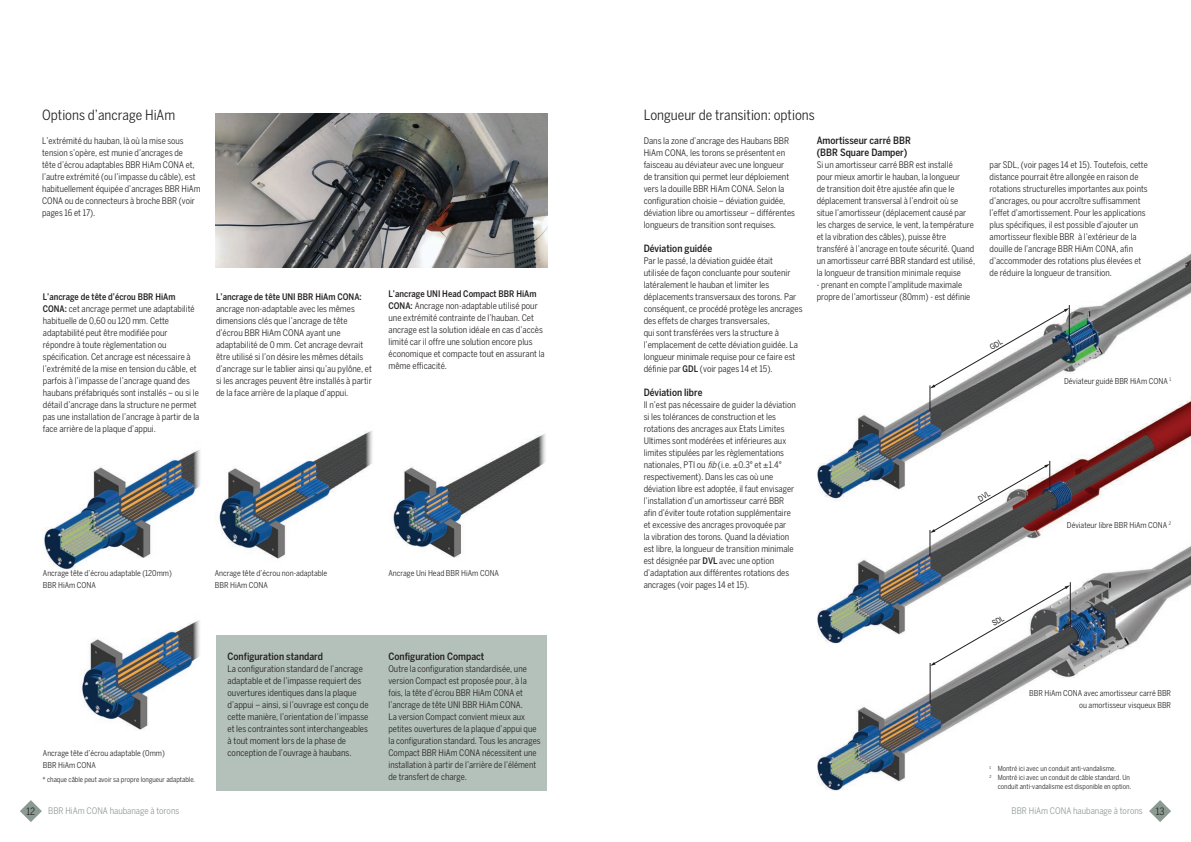
<style>
.page{position:relative;width:1191px;height:842px;background:#fff}
.page>*{position:absolute;margin:0;border:0;box-sizing:border-box;transform-origin:0 0}
.t1{font:condensed 14px "Benton Sans";color:#231f20}
.t2{font:500 condensed 10px/12px "Benton Sans";color:#231f20}
.t3{font:condensed 10px "Benton Sans";color:#231f20}
.t4{font:condensed 9px/12px "Benton Sans";color:#231f20}
.t5{font:500 condensed 9px "Benton Sans";color:#231f20}
.t6{font:condensed 9px "Benton Sans";color:#8b9b92}
.t7{font:condensed 8px/12px "Benton Sans";color:#231f20}
.t8{font:condensed 7px "Benton Sans";color:#231f20}
.s1{font-weight:500}
.s2{font-style:italic}
.s3{font-family:"Helvetica Neue LT Com"}
</style>
<div class="page">
<img style="left:1068px;top:253px;width:123px;height:108px">
<hr style="left:1069px;top:305px;width:1px;height:38px;background:#211d1e">
<img style="left:817px;top:361px;width:374px;height:165px">
<hr style="left:1049px;top:461px;width:1px;height:30px;background:#211d1e">
<img style="left:817px;top:544px;width:374px;height:247px">
<hr style="left:1070px;top:582px;width:1px;height:45px;background:#211d1e">
<hr style="left:930px;top:663px;width:1px;height:40px;background:#211d1e">
<img style="left:82px;top:620px;width:118px;height:110px">
<img style="left:44px;top:450px;width:156px;height:120px">
<img style="left:219px;top:431px;width:153px;height:128px">
<img style="left:393px;top:434px;width:153px;height:124px">
<img style="left:215px;top:113px;width:332px;height:154px">
<div style="left:216px;top:635px;width:331px;height:156px;background:#b4c0ba"></div>
<svg style="left:20px;top:800px;width:22px;height:22px"></svg>
<svg style="left:1149px;top:800px;width:22px;height:22px"></svg>
<svg style="left:929px;top:308px;width:140px;height:103px"></svg>
<svg style="left:929px;top:464px;width:120px;height:92px"></svg>
<svg style="left:930px;top:585px;width:140px;height:81px"></svg>
<h1 class="t1" style="left:42px;top:107px;width:135px">Options d’ancrage HiAm</h1>
<h1 class="t1" style="left:643px;top:107px;width:173px">Longueur de transition: options</h1>
<p class="t2" style="left:816px;top:134px;width:96px">Amortisseur carré BBR (BBR Square Damper)</p>
<p class="t4" style="left:816px;top:159px;width:160px">Si un amortisseur carré BBR est installé<br>pour mieux amortir le hauban, la longueur<br>de transition doit être ajustée afin que le déplacement transversal à l’endroit où se situe l’amortisseur (déplacement causé par les charges de service, le vent, la température et la vibration des câbles), puisse être transféré à l’ancrage en toute sécurité. Quand un amortisseur carré BBR standard est utilisé, la longueur de transition minimale requise</p>
<p class="t4" style="left:816px;top:279px;width:147px">- prenant en compte l’amplitude maximale</p>
<p class="t4" style="left:42px;top:135px;width:160px">L’extrémité du hauban, là où la mise sous tension s’opère, est munie d’ancrages de<br>tête d’écrou adaptables BBR HiAm CONA et, l’autre extrémité (ou l’impasse du câble), est habituellement équipée d’ancrages BBR HiAm CONA ou de connecteurs à broche BBR (voir pages 16 et 17).</p>
<p class="t4" style="left:643px;top:135px;width:153px">Dans la zone d’ancrage des Haubans BBR HiAm CONA, les torons se présentent en faisceau au déviateur avec une longueur de transition qui permet leur déploiement vers la douille BBR HiAm CONA. Selon la configuration choisie – déviation guidée, déviation libre ou amortisseur – différentes longueurs de transition sont requises.</p>
<p class="t2" style="left:643px;top:242px;width:70px">Déviation guidée</p>
<p class="t4" style="left:643px;top:255px;width:160px">Par le passé, la déviation guidée était<br>utilisée de façon concluante pour soutenir latéralement le hauban et limiter les déplacements transversaux des torons. Par conséquent, ce procédé protège les ancrages des effets de charges transversales,<br>qui sont transférées vers la structure à l’emplacement de cette déviation guidée. La longueur minimale requise pour ce faire est définie par <span class="s1">GDL</span> (voir pages 14 et 15).</p>
<p class="t2" style="left:643px;top:386px;width:60px">Déviation libre</p>
<p class="t4" style="left:643px;top:399px;width:154px">Il n’est pas nécessaire de guider la déviation si les tolérances de construction et les rotations des ancrages aux Etats Limites Ultimes sont modérées et inférieures aux limites stipulées par les règlementations nationales, PTI ou <span class="s2">fib</span>(i.e. <span class="s3">±</span>0.3° et <span class="s3">±</span>1.4° respectivement). Dans les cas où une déviation libre est adoptée, il faut envisager l’installation d’un amortisseur carré BBR afin d’éviter toute rotation supplémentaire et excessive des ancrages provoquée par<br>la vibration des torons. Quand la déviation est libre, la longueur de transition minimale est désignée par <span class="s1">DVL</span> avec une option d’adaptation aux différentes rotations des ancrages (voir pages 14 et 15).</p>
<p class="t4" style="left:388px;top:288px;width:158px"><span class="s1">L’ancrage UNI Head Compact BBR HiAm CONA:</span> Ancrage non-adaptable utilisé pour une extrémité contrainte de l’hauban. Cet ancrage est la solution idéale en cas d’accès limité car il offre une solution encore plus économique et compacte tout en assurant la même efficacité.</p>
<p class="t5" style="left:43px;top:291px;width:134px">L’ancrage de tête d’écrou BBR HiAm</p>
<p class="t4" style="left:816px;top:291px;width:155px">propre de l’amortisseur (80mm) - est définie</p>
<p class="t4" style="left:43px;top:303px;width:158px"><span class="s1">CONA:</span> cet ancrage permet une adaptabilité habituelle de 0,60 ou 120 mm. Cette adaptabilité peut être modifiée pour répondre à toute règlementation ou spécification. Cet ancrage est nécessaire à l’extrémité de la mise en tension du câble, et parfois à l’impasse de l’ancrage quand des haubans préfabriqués sont installés – ou si le détail d’ancrage dans la structure ne permet pas une installation de l’ancrage à partir de la face arrière de la plaque d’appui.</p>
<p class="t5" style="left:216px;top:291px;width:147px">L’ancrage de tête UNI BBR HiAm CONA:</p>
<p class="t4" style="left:216px;top:303px;width:157px">ancrage non-adaptable avec les mêmes dimensions clés que l’ancrage de tête d’écrou BBR HiAm CONA ayant une adaptabilité de 0 mm. Cet ancrage devrait être utilisé si l’on désire les mêmes détails d’ancrage sur le tablier ainsi qu’au pylône, et si les ancrages peuvent être installés à partir de la face arrière de la plaque d’appui.</p>
<p class="t7" style="left:43px;top:567px;width:130px">Ancrage tête d’écrou adaptable (120mm)<br>BBR HiAm CONA</p>
<p class="t7" style="left:215px;top:567px;width:114px">Ancrage tête d’écrou non-adaptable<br>BBR HiAm CONA</p>
<p class="t7" style="left:388px;top:567px;width:112px">Ancrage Uni Head BBR HiAm CONA</p>
<p class="t4" style="left:989px;top:159px;width:160px">par SDL, (voir pages 14 et 15). Toutefois, cette distance pourrait être allongée en raison de rotations structurelles importantes aux points d’ancrages, ou pour accroître suffisamment l’effet d’amortissement. Pour les applications plus spécifiques, il est possible d’ajouter un amortisseur flexible BBR à l’extérieur de la douille de l’ancrage BBR HiAm CONA, afin d’accommoder des rotations plus élevées et de réduire la longueur de transition.</p>
<p class="t7" style="left:1064px;top:375px;width:108px">Déviateur guidé BBR HiAm CONA <sup>1</sup></p>
<p class="t7" style="left:1067px;top:519px;width:106px">Déviateur libre BBR HiAm CONA <sup>2</sup></p>
<p class="t7" style="left:43px;top:747px;width:123px">Ancrage tête d’écrou adaptable (0mm)<br>BBR HiAm CONA</p>
<p class="t8" style="left:43px;top:776px;width:154px">* chaque câble peut avoir sa propre longueur adaptable.</p>
<p class="t2" style="left:227px;top:650px;width:97px">Configuration standard</p>
<p class="t4" style="left:227px;top:663px;width:143px">La configuration standard de l’ancrage adaptable et de l’impasse requiert des ouvertures identiques dans la plaque d’appui – ainsi, si l’ouvrage est conçu de cette manière, l’orientation de l’impasse et les contraintes sont interchangeables à tout moment lors de la phase de conception de l’ouvrage à haubans.</p>
<p class="t2" style="left:388px;top:650px;width:97px">Configuration Compact</p>
<p class="t4" style="left:388px;top:663px;width:154px">Outre la configuration standardisée, une version Compact est proposée pour, à la fois, la tête d’écrou BBR HiAm CONA et l’ancrage de tête UNI BBR HiAm CONA.<br>La version Compact convient mieux aux petites ouvertures de la plaque d’appui que la configuration standard. Tous les ancrages Compact BBR HiAm CONA nécessitent une installation à partir de l’arrière de l’élément de transfert de charge.</p>
<p class="t7" style="left:1029px;top:687px;width:143px;text-align:right">BBR HiAm CONA avec amortisseur carré BBR ou amortisseur visqueux BBR</p>
<p class="t8" style="left:989px;top:765px;width:128px"><sup>1</sup> Montré ici avec un conduit anti-vandalisme.</p>
<p class="t8" style="left:989px;top:774px;width:142px"><sup>2</sup> Montré ici avec un conduit de câble standard. Un</p>
<p class="t8" style="left:997px;top:783px;width:135px">conduit anti-vandalisme est disponible en option.</p>
<p class="t3" style="left:27px;top:805px;width:10px">12</p>
<p class="t6" style="left:48px;top:806px;width:133px">BBR HiAm CONA haubanage à torons</p>
<p class="t6" style="left:1011px;top:806px;width:133px">BBR HiAm CONA haubanage à torons</p>
<p class="t3" style="left:1155px;top:805px;width:10px">13</p>
</div>
